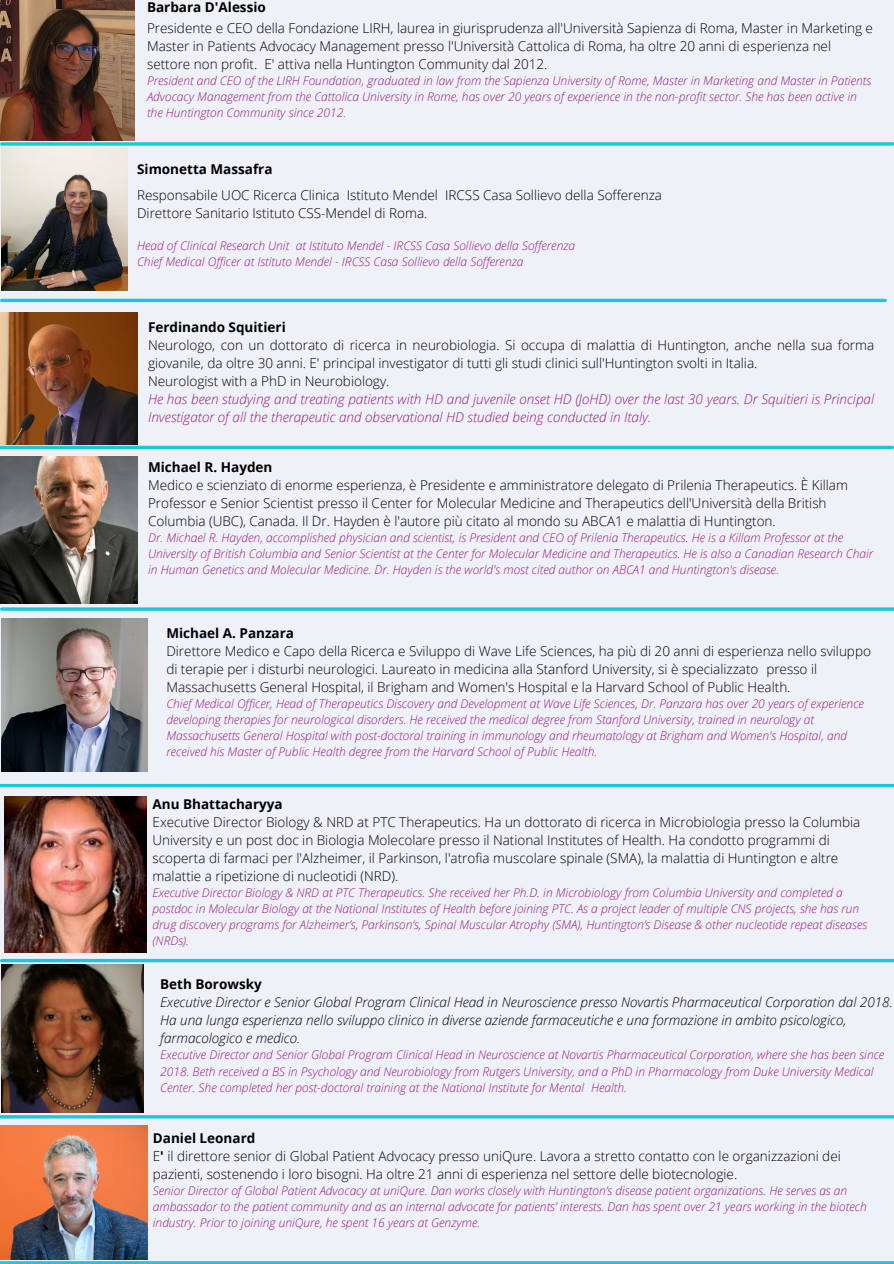
<style>
.page{position:relative;width:894px;height:1264px;background:#fff}
.page>*{position:absolute;margin:0;border:0;box-sizing:border-box;transform-origin:0 0}
.t1{font:300 13.5px/18px "Open Sans";color:#000}
.t2{font:italic 300 13.5px/18px "Open Sans";color:#000}
.t3{font:italic 300 13.5px/18px "Open Sans";color:#971980}
.t4{font:700 13.5px "Open Sans";color:#000}
.t5{font:italic 300 12px/16px "Open Sans";color:#971980}
.s1{font-weight:700}
</style>
<div class="page">
<div style="left:0;top:0;width:893px;height:1263px;background:#eff1f8"></div>
<img style="left:0;top:456px;width:137px;height:147px">
<img style="left:0;top:312px;width:137px;height:132px">
<img style="left:1px;top:964px;width:142px;height:148px">
<img style="left:0;top:1125px;width:147px;height:134px">
<img style="left:0;top:0;width:134px;height:141px">
<img style="left:1px;top:146px;width:127px;height:145px">
<img style="left:4px;top:796px;width:142px;height:156px">
<svg style="left:2px;top:142px;width:890px;height:4px;background:#3acdde"></svg>
<hr style="left:2px;top:299px;width:882px;height:3px;background:#1ac8db">
<hr style="left:0;top:446px;width:892px;height:3px;background:#1ac8db">
<hr style="left:2px;top:607px;width:891px;height:3px;background:#1ac8db">
<hr style="left:0;top:784px;width:893px;height:3px;background:#1ac8db">
<svg style="left:2px;top:958px;width:891px;height:4px;background:#4bd1e1"></svg>
<hr style="left:0;top:1115px;width:893px;height:3px;background:#1ac8db">
<hr style="left:0;top:1261px;width:893px;height:2px;background:#1ac8db">
<img style="left:1px;top:618px;width:147px;height:153px">
<p class="t4" style="left:147px;top:-2px;width:120px">Barbara D'Alessio</p>
<p class="t1" style="left:147px;top:19px;width:727px">Presidente e CEO della Fondazione LIRH, laurea in giurisprudenza all'Università Sapienza di Roma, Master in Marketing e<br>Master in Patients Advocacy Management presso l'Università Cattolica di Roma, ha oltre 20 anni di esperienza nel settore non profit. E' attiva nella Huntington Community dal 2012.</p>
<p class="t5" style="left:147px;top:72px;width:725px">President and CEO of the LIRH Foundation, graduated in law from the Sapienza University of Rome, Master in Marketing and Master in Patients<br>Advocacy Management from the Cattolica University in Rome, has over 20 years of experience in the non-profit sector. She has been active in the Huntington Community since 2012.</p>
<p class="t4" style="left:137px;top:159px;width:137px">Simonetta Massafra</p>
<p class="t1" style="left:137px;top:185px;width:526px">Responsabile UOC Ricerca Clinica Istituto Mendel IRCSS Casa Sollievo della Sofferenza</p>
<p class="t1" style="left:137px;top:203px;width:292px">Direttore Sanitario Istituto CSS-Mendel di Roma.</p>
<p class="t5" style="left:137px;top:237px;width:439px">Head of Clinical Research Unit at Istituto Mendel - IRCSS Casa Sollievo della Sofferenza</p>
<p class="t5" style="left:137px;top:253px;width:388px">Chief Medical Officer at Istituto Mendel - IRCSS Casa Sollievo della Sofferenza</p>
<p class="t4" style="left:148px;top:318px;width:139px">Ferdinando Squitieri</p>
<p class="t1" style="left:148px;top:336px;width:727px">Neurologo, con un dottorato di ricerca in neurobiologia. Si occupa di malattia di Huntington, anche nella sua forma giovanile, da oltre 30 anni. E' principal investigator di tutti gli studi clinici sull'Huntington svolti in Italia.</p>
<p class="t1" style="left:148px;top:372px;width:243px">Neurologist with a PhD in Neurobiology.</p>
<p class="t3" style="left:148px;top:390px;width:727px">He has been studying and treating patients with HD and juvenile onset HD (JoHD) over the last 30 years. Dr Squitieri is Principal<br>Investigator of all the therapeutic and observational HD studied being conducted in Italy.</p>
<p class="t4" style="left:148px;top:457px;width:126px">Michael R. Hayden</p>
<p class="t1" style="left:148px;top:475px;width:701px">Medico e scienziato di enorme esperienza, è Presidente e amministratore delegato di Prilenia Therapeutics. È Killam<br>Professor e Senior Scientist presso il Center for Molecular Medicine and Therapeutics dell'Università della British<br>Columbia (UBC), Canada. Il Dr. Hayden è l'autore più citato al mondo su ABCA1 e malattia di Huntington.</p>
<p class="t5" style="left:148px;top:529px;width:726px">Dr. Michael R. Hayden, accomplished physician and scientist, is President and CEO of Prilenia Therapeutics. He is a Killam Professor at the<br>University of British Columbia and Senior Scientist at the Center for Molecular Medicine and Therapeutics. He is also a Canadian Research Chair in Human Genetics and Molecular Medicine. Dr. Hayden is the world's most cited author on ABCA1 and Huntington's disease.</p>
<p class="t4" style="left:166px;top:623px;width:129px">Michael A. Panzara</p>
<p class="t1" style="left:166px;top:641px;width:706px">Direttore Medico e Capo della Ricerca e Sviluppo di Wave Life Sciences, ha più di 20 anni di esperienza nello sviluppo di terapie per i disturbi neurologici. Laureato in medicina alla Stanford University, si è specializzato presso il<br>Massachusetts General Hospital, il Brigham and Women's Hospital e la Harvard School of Public Health.</p>
<p class="t5" style="left:166px;top:695px;width:699px">Chief Medical Officer, Head of Therapeutics Discovery and Development at Wave Life Sciences, Dr. Panzara has over 20 years of experience developing therapies for neurological disorders. He received the medical degree from Stanford University, trained in neurology at Massachusetts General Hospital with post-doctoral training in immunology and rheumatology at Brigham and Women's Hospital, and received his Master of Public Health degree from the Harvard School of Public Health.</p>
<p class="t4" style="left:152px;top:794px;width:132px">Anu Bhattacharyya</p>
<p class="t1" style="left:152px;top:813px;width:709px">Executive Director Biology &amp; NRD at PTC Therapeutics. Ha un dottorato di ricerca in Microbiologia presso la Columbia University e un post doc in Biologia Molecolare presso il National Institutes of Health. Ha condotto programmi di scoperta di farmaci per l'Alzheimer, il Parkinson, l'atrofia muscolare spinale (SMA), la malattia di Huntington e altre malattie a ripetizione di nucleotidi (NRD).</p>
<p class="t5" style="left:152px;top:884px;width:716px">Executive Director Biology &amp; NRD at PTC Therapeutics. She received her Ph.D. in Microbiology from Columbia University and completed a postdoc in Molecular Biology at the National Institutes of Health before joining PTC. As a project leader of multiple CNS projects, she has run drug discovery programs for Alzheimer’s, Parkinson’s, Spinal Muscular Atrophy (SMA), Huntington’s Disease &amp; other nucleotide repeat diseases (NRDs).</p>
<p class="t4" style="left:160px;top:974px;width:103px">Beth Borowsky</p>
<p class="t2" style="left:160px;top:993px;width:734px">Executive Director e Senior Global Program Clinical Head in Neuroscience presso Novartis Pharmaceutical Corporation dal 2018.<br>Ha una lunga esperienza nello sviluppo clinico in diverse aziende farmaceutiche e una formazione in ambito psicologico, farmacologico e medico.</p>
<p class="t5" style="left:160px;top:1046px;width:725px">Executive Director and Senior Global Program Clinical Head in Neuroscience at Novartis Pharmaceutical Corporation, where she has been since<br>2018. Beth received a BS in Psychology and Neurobiology from Rutgers University, and a PhD in Pharmacology from Duke University Medical<br>Center. She completed her post-doctoral training at the National Institute for Mental Health.</p>
<p class="t4" style="left:153px;top:1128px;width:104px">Daniel Leonard</p>
<p class="t1" style="left:153px;top:1147px;width:689px">E<span class="s1">'</span> il direttore senior di Global Patient Advocacy presso uniQure. Lavora a stretto contatto con le organizzazioni dei pazienti, sostenendo i loro bisogni. Ha oltre 21 anni di esperienza nel settore delle biotecnologie.</p>
<p class="t5" style="left:153px;top:1182px;width:715px">Senior Director of Global Patient Advocacy at uniQure. Dan works closely with Huntington’s disease patient organizations. He serves as an ambassador to the patient community and as an internal advocate for patients’ interests. Dan has spent over 21 years working in the biotech industry. Prior to joining uniQure, he spent 16 years at Genzyme.</p>
</div>
